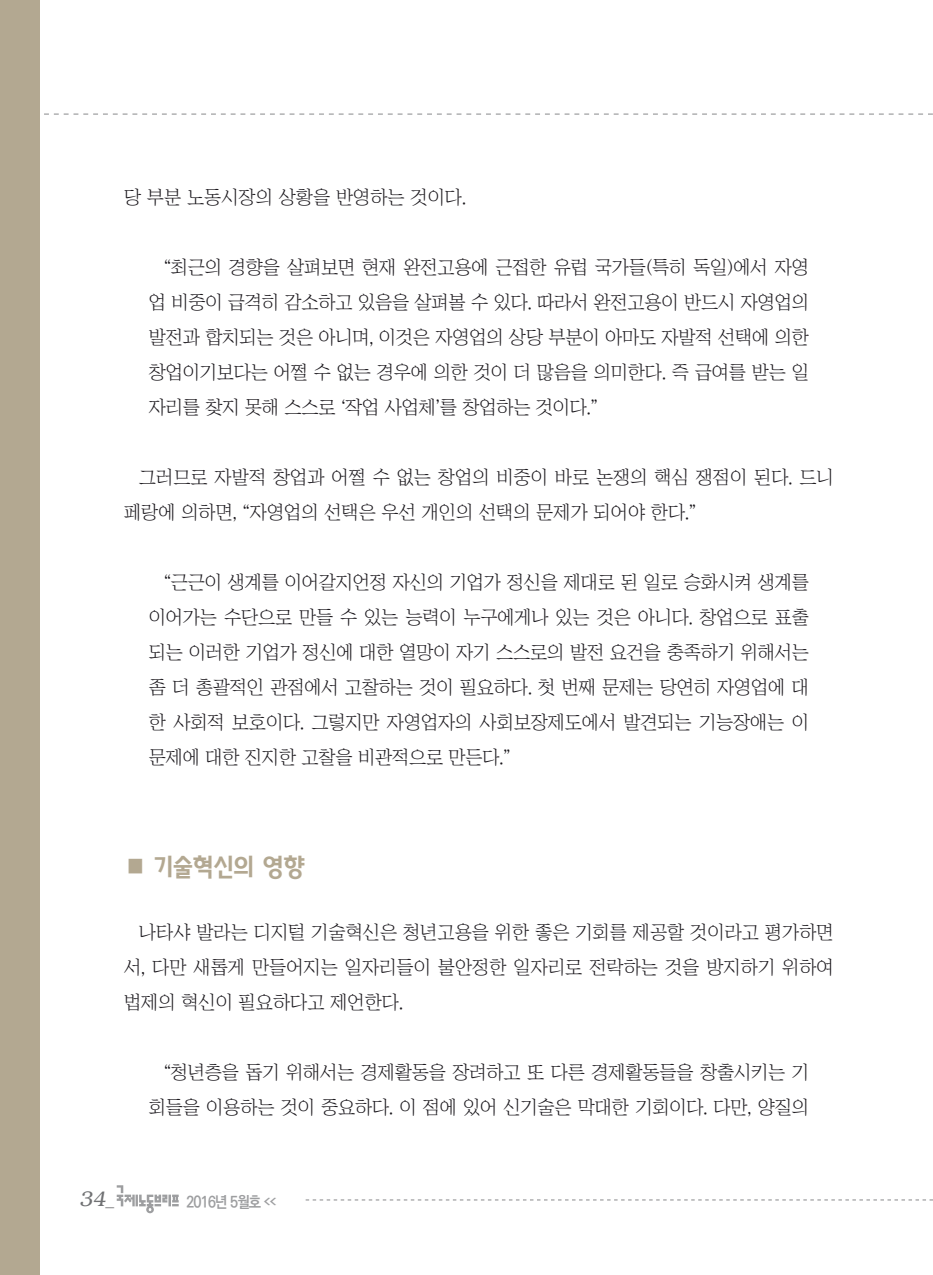
<style>
.page{position:relative;width:933px;height:1275px;background:#fff}
.page>*{position:absolute;margin:0;border:0;box-sizing:border-box;transform-origin:0 0}
.t1{font:24.5px "KBI Zfor SM Esgo H";letter-spacing:-.03em;color:#b3a891}
.t2{font:italic 300 21px "Bookman";color:#707173}
.t3{font:18.9px/35px "Chosunilbo NM";letter-spacing:-.01em;color:#1a171c;text-align:justify}
.t4{font:700 15.75px "Ko Pub Dotum";letter-spacing:-.055em;color:#9d9ea0;scale:.9 1}
.s1{font-family:"Helvetica";font-weight:400;font-style:normal;font-size:17.5px}
</style>
<div class="page">
<svg style="left:306px;top:1199px;width:627px;height:1px"></svg>
<svg style="left:117px;top:1185px;width:62px;height:28px"></svg>
<svg style="left:44px;top:113px;width:889px;height:2px"></svg>
<div style="left:0;top:0;width:40px;height:1275px;background:#b3a891"></div>
<p class="t3" style="left:124px;top:179px;width:343px">당 부분 노동시장의 상황을 반영하는 것이다.</p>
<p class="t3" style="left:149px;top:249px;width:661px;text-indent:15px">“최근의 경향을 살펴보면 현재 완전고용에 근접한 유럽 국가들(특히 독일)에서 자영 업 비중이 급격히 감소하고 있음을 살펴볼 수 있다. 따라서 완전고용이 반드시 자영업의 발전과 합치되는 것은 아니며, 이것은 자영업의 상당 부분이 아마도 자발적 선택에 의한 창업이기보다는 어쩔 수 없는 경우에 의한 것이 더 많음을 의미한다. 즉 급여를 받는 일 자리를 찾지 못해 스스로 ‘작업 사업체’를 창업하는 것이다.”</p>
<p class="t3" style="left:124px;top:459px;width:711px;text-indent:15px">그러므로 자발적 창업과 어쩔 수 없는 창업의 비중이 바로 논쟁의 핵심 쟁점이 된다. 드니 페랑에 의하면, “자영업의 선택은 우선 개인의 선택의 문제가 되어야 한다.”</p>
<p class="t3" style="left:149px;top:564px;width:661px;text-indent:15px">“근근이 생계를 이어갈지언정 자신의 기업가 정신을 제대로 된 일로 승화시켜 생계를 이어가는 수단으로 만들 수 있는 능력이 누구에게나 있는 것은 아니다. 창업으로 표출 되는 이러한 기업가 정신에 대한 열망이 자기 스스로의 발전 요건을 충족하기 위해서는 좀 더 총괄적인 관점에서 고찰하는 것이 필요하다. 첫 번째 문제는 당연히 자영업에 대 한 사회적 보호이다. 그렇지만 자영업자의 사회보장제도에서 발견되는 기능장애는 이 문제에 대한 진지한 고찰을 비관적으로 만든다.”</p>
<p class="t1" style="left:124px;top:852px;width:182px">■ 기술혁신의 영향</p>
<p class="t3" style="left:124px;top:914px;width:711px;text-indent:15px">나타샤 발라는 디지털 기술혁신은 청년고용을 위한 좋은 기회를 제공할 것이라고 평가하면 서, 다만 새롭게 만들어지는 일자리들이 불안정한 일자리로 전락하는 것을 방지하기 위하여 법제의 혁신이 필요하다고 제언한다.</p>
<p class="t3" style="left:149px;top:1054px;width:661px;text-align:right">“청년층을 돕기 위해서는 경제활동을 장려하고 또 다른 경제활동들을 창출시키는 기 회들을 이용하는 것이 중요하다. 이 점에 있어 신기술은 막대한 기회이다. 다만, 양질의</p>
<p class="t2" style="left:79px;top:1187px;width:36px">34<span class="s1">_</span></p>
<p class="t4" style="left:186px;top:1194px;width:101px">2016년 5월호 <sup>&lt;&lt;</sup></p>
</div>
